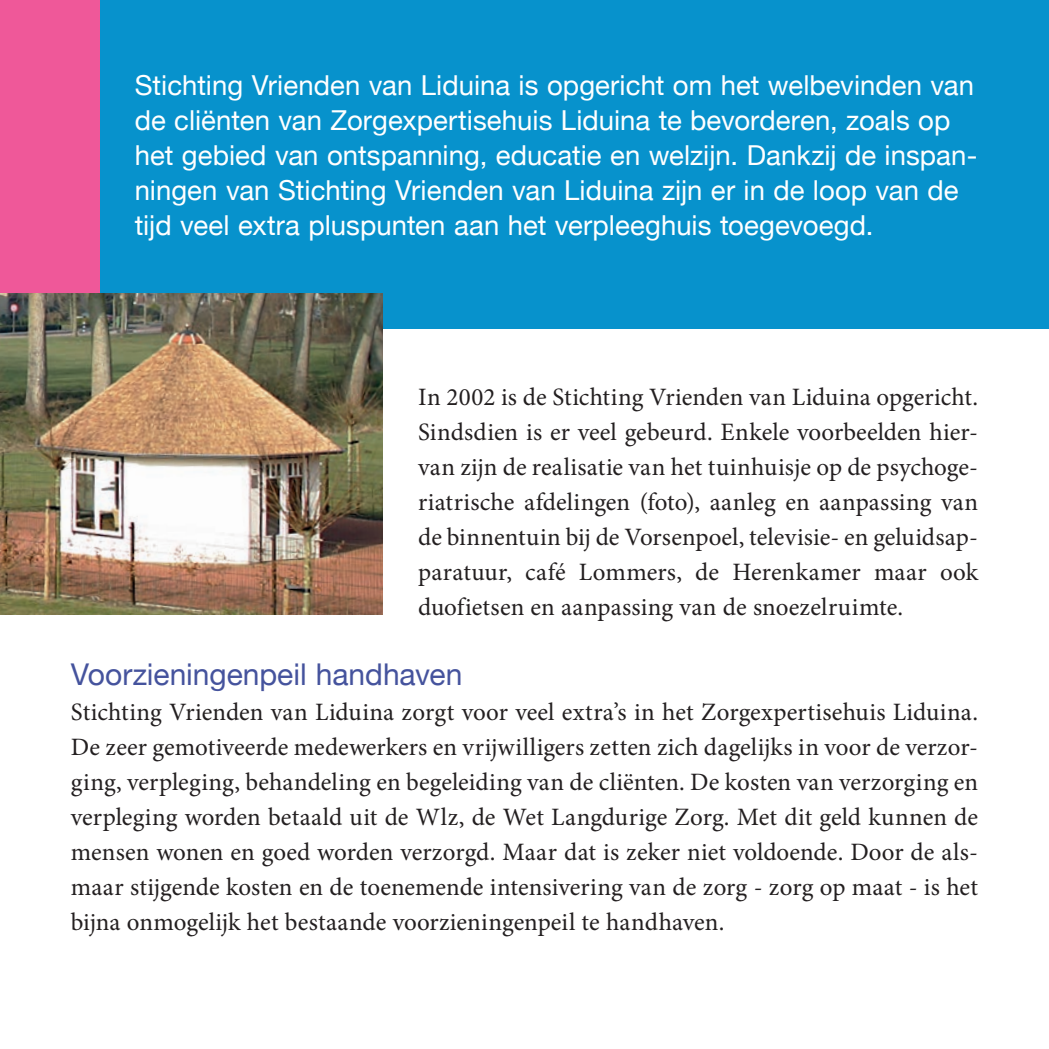
<style>
.page{position:relative;width:1049px;height:1049px;background:#fff}
.page>*{position:absolute;margin:0;border:0;box-sizing:border-box;transform-origin:0 0}
.Tussenkopje{font:30px "Helvetica Neue";color:#45539d}
.platte_tekst{font:27.5px/35px "Helvetica Neue";color:#fff}
.platte_tekst-2{font:25px/35px "Minion Pro";letter-spacing:.005em;color:#231f20;text-align:justify}
</style>
<div class="page">
<div style="left:7px;top:0;width:1042px;height:328px;background:#0792cc"></div>
<div style="left:0;top:0;width:99px;height:328px;background:#ef5899"></div>
<img style="left:0;top:293px;width:383px;height:322px">
<p class="platte_tekst" style="left:135px;top:69px;width:844px">Stichting Vrienden van Liduina is opgericht om het welbevinden van de cliënten van Zorgexpertisehuis Liduina te bevorderen, zoals op het gebied van ontspanning, educatie en welzijn. Dankzij de inspan&shy;ningen van Stichting Vrienden van Liduina zijn er in de loop van de tijd veel extra pluspunten aan het verpleeghuis toegevoegd.</p>
<p class="platte_tekst-2" style="left:418px;top:380px;width:561px">In 2002 is de Stichting Vrienden van Liduina opgericht.<br>Sindsdien is er veel gebeurd. Enkele voorbeelden hier&shy;van zijn de realisatie van het tuinhuisje op de psychoge&shy;riatrische afdelingen (foto), aanleg en aanpassing van de binnentuin bij de Vorsenpoel, televisie- en geluidsap&shy;paratuur, café Lommers, de Herenkamer maar ook duofietsen en aanpassing van de snoezelruimte.</p>
<p class="Tussenkopje" style="left:71px;top:653px;width:393px">Voorzieningenpeil handhaven</p>
<p class="platte_tekst-2" style="left:71px;top:695px;width:909px">Stichting Vrienden van Liduina zorgt voor veel extra’s in het Zorgexpertisehuis Liduina.<br>De zeer gemotiveerde medewerkers en vrijwilligers zetten zich dagelijks in voor de verzor&shy;ging, verpleging, behandeling en begeleiding van de cliënten. De kosten van verzorging en verpleging worden betaald uit de Wlz, de Wet Langdurige Zorg. Met dit geld kunnen de mensen wonen en goed worden verzorgd. Maar dat is zeker niet voldoende. Door de als&shy;maar stijgende kosten en de toenemende intensivering van de zorg - zorg op maat - is het bijna onmogelijk het bestaande voorzieningenpeil te handhaven.</p>
</div>
